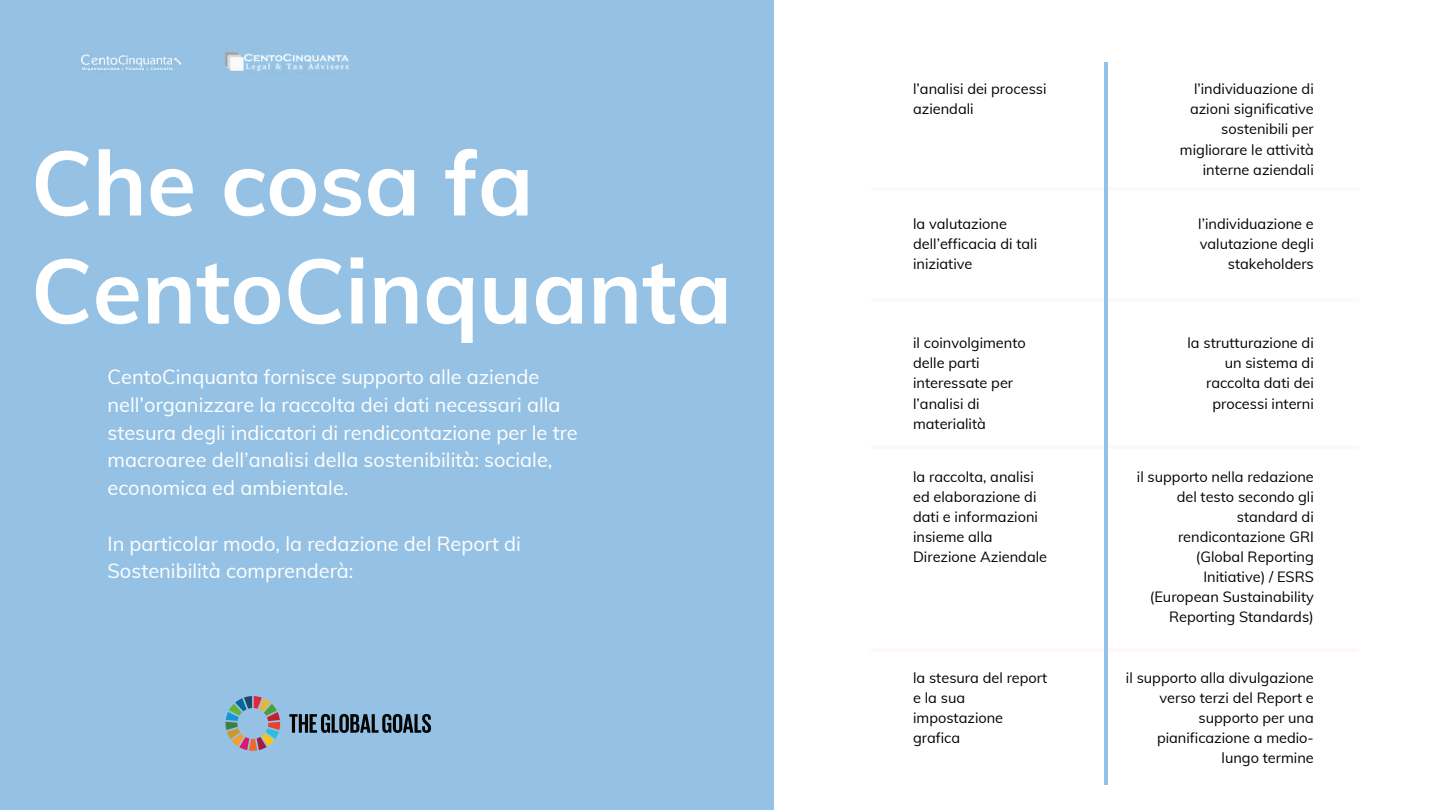
<style>
.page{position:relative;width:1440px;height:810px;background:#fff}
.page>*{position:absolute;margin:0;border:0;box-sizing:border-box;transform-origin:0 0}
.t1{font:700 90px/108px "Muli";color:#fff}
.t2{font:20px/27.8px "Muli";color:#fff}
.t3{font:14.6px/20.1px "Muli";color:#000}
</style>
<div class="page">
<div style="left:0;top:0;width:774px;height:810px;background:#95c2e4"></div>
<svg style="left:226px;top:696px;width:54px;height:55px"></svg>
<svg style="left:289px;top:714px;width:142px;height:19px"></svg>
<img style="left:81px;top:54px;width:100px;height:17px">
<img style="left:224px;top:52px;width:125px;height:21px">
<hr style="left:871px;top:187px;width:488px;height:4px;background:#fafafa">
<hr style="left:871px;top:298px;width:488px;height:4px;background:#fafafa">
<hr style="left:871px;top:445px;width:488px;height:4px;background:#fafafa">
<hr style="left:871px;top:648px;width:488px;height:4px;background:#fff6f6">
<hr style="left:1104px;top:62px;width:4px;height:723px;background:#95c2e4">
<h1 class="t1" style="left:31px;top:128px;width:703px">Che cosa fa<br>CentoCinquanta</h1>
<p class="t2" style="left:108px;top:363px;width:472px">CentoCinquanta fornisce supporto alle aziende nell’organizzare la raccolta dei dati necessari alla stesura degli indicatori di rendicontazione per le tre macroaree dell’analisi della sostenibilità: sociale, economica ed ambientale.</p>
<h2 class="t2" style="left:108px;top:529px;width:415px">In particolar modo, la redazione del Report di<br>Sostenibilità comprenderà:</h2>
<p class="t3" style="left:913px;top:79px;width:135px">l’analisi dei processi aziendali</p>
<p class="t3" style="left:1180px;top:79px;width:135px;text-align:right">l’individuazione di azioni significative sostenibili per migliorare le attività interne aziendali</p>
<p class="t3" style="left:913px;top:213px;width:126px">la valutazione dell’efficacia di tali iniziative</p>
<p class="t3" style="left:1198px;top:213px;width:117px;text-align:right">l’individuazione e valutazione degli stakeholders</p>
<p class="t3" style="left:913px;top:333px;width:114px">il coinvolgimento delle parti interessate per l’analisi di materialità</p>
<p class="t3" style="left:1188px;top:333px;width:128px;text-align:right">la strutturazione di un sistema di raccolta dati dei processi interni</p>
<p class="t3" style="left:913px;top:466px;width:136px">la raccolta, analisi ed elaborazione di dati e informazioni insieme alla<br>Direzione Aziendale</p>
<p class="t3" style="left:1137px;top:466px;width:178px;text-align:right">il supporto nella redazione del testo secondo gli standard di rendicontazione GRI (Global Reporting<br>Initiative) / ESRS (European Sustainability<br>Reporting Standards)</p>
<p class="t3" style="left:913px;top:667px;width:136px">la stesura del report e la sua impostazione grafica</p>
<p class="t3" style="left:1126px;top:667px;width:189px;text-align:right">il supporto alla divulgazione verso terzi del Report e supporto per una pianificazione a medio&shy;lungo termine</p>
</div>
